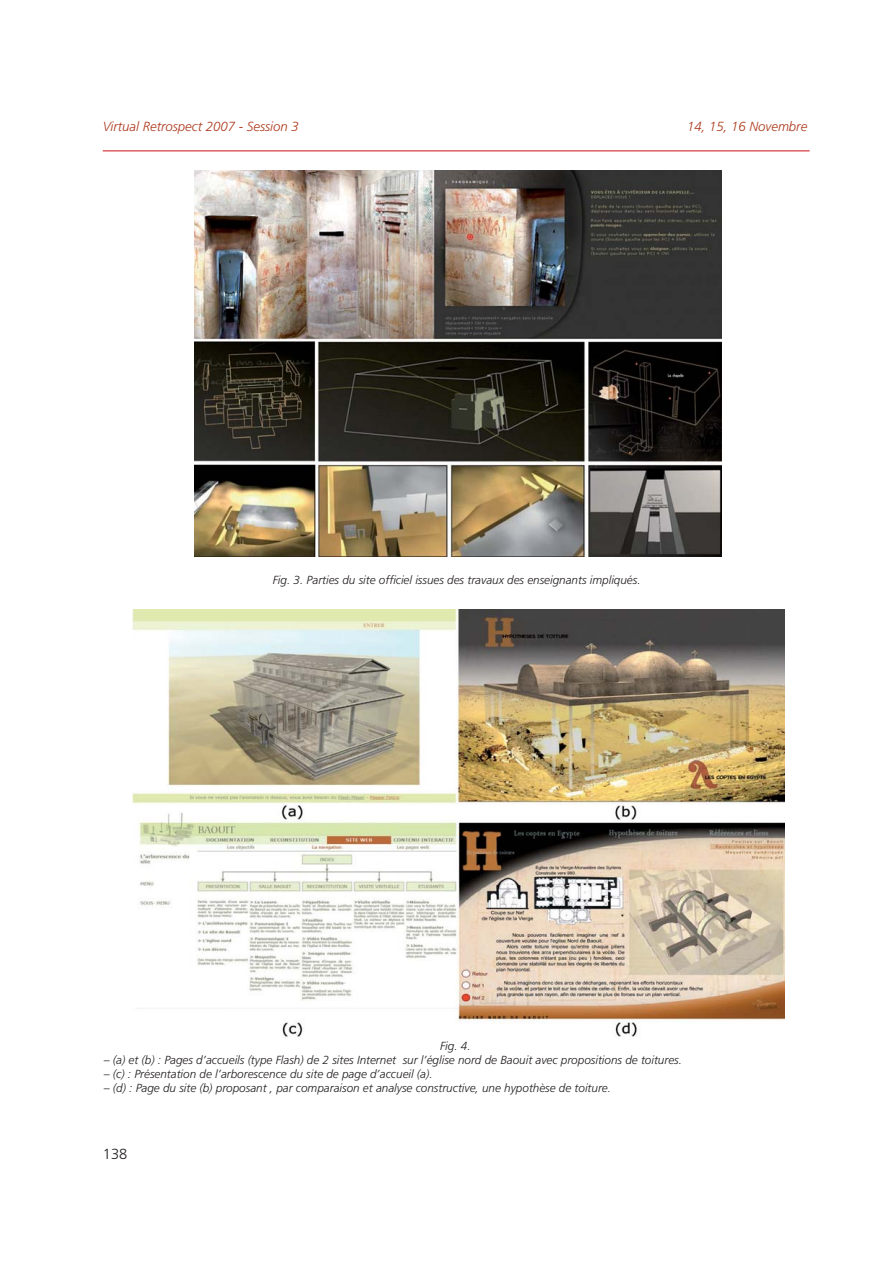
<style>
.page{position:relative;width:893px;height:1263px;background:#fff}
.page>*{position:absolute;margin:0;border:0;box-sizing:border-box;transform-origin:0 0}
.t1{font:300 14.7px "Frutiger";color:#231f20}
.t2{font:italic 300 13.2px "Frutiger";color:#ac381b}
.t3{font:italic 300 11.7px "Frutiger";color:#231f20}
</style>
<div class="page">
<hr style="left:103px;top:150px;width:707px;height:1px;background:#d2232a">
<img style="left:194px;top:170px;width:528px;height:387px">
<img style="left:133px;top:610px;width:651px;height:427px">
<p class="t2" style="left:103px;top:121px;width:198px">Virtual Retrospect 2007 - Session 3</p>
<p class="t2" style="left:687px;top:121px;width:122px">14, 15, 16 Novembre</p>
<p class="t3" style="left:273px;top:575px;width:369px">Fig. 3. Parties du site officiel issues des travaux des enseignants impliqués.</p>
<p class="t3" style="left:440px;top:1041px;width:32px">Fig. 4.</p>
<p class="t3" style="left:104px;top:1055px;width:580px">– (a) et (b) : Pages d’accueils (type Flash) de 2 sites Internet sur l’église nord de Baouit avec propositions de toitures.</p>
<p class="t3" style="left:104px;top:1069px;width:330px">– (c) : Présentation de l’arborescence du site de page d’accueil (a).</p>
<p class="t3" style="left:104px;top:1083px;width:509px">– (d) : Page du site (b) proposant , par comparaison et analyse constructive, une hypothèse de toiture.</p>
<p class="t1" style="left:103px;top:1148px;width:26px">138</p>
</div>
